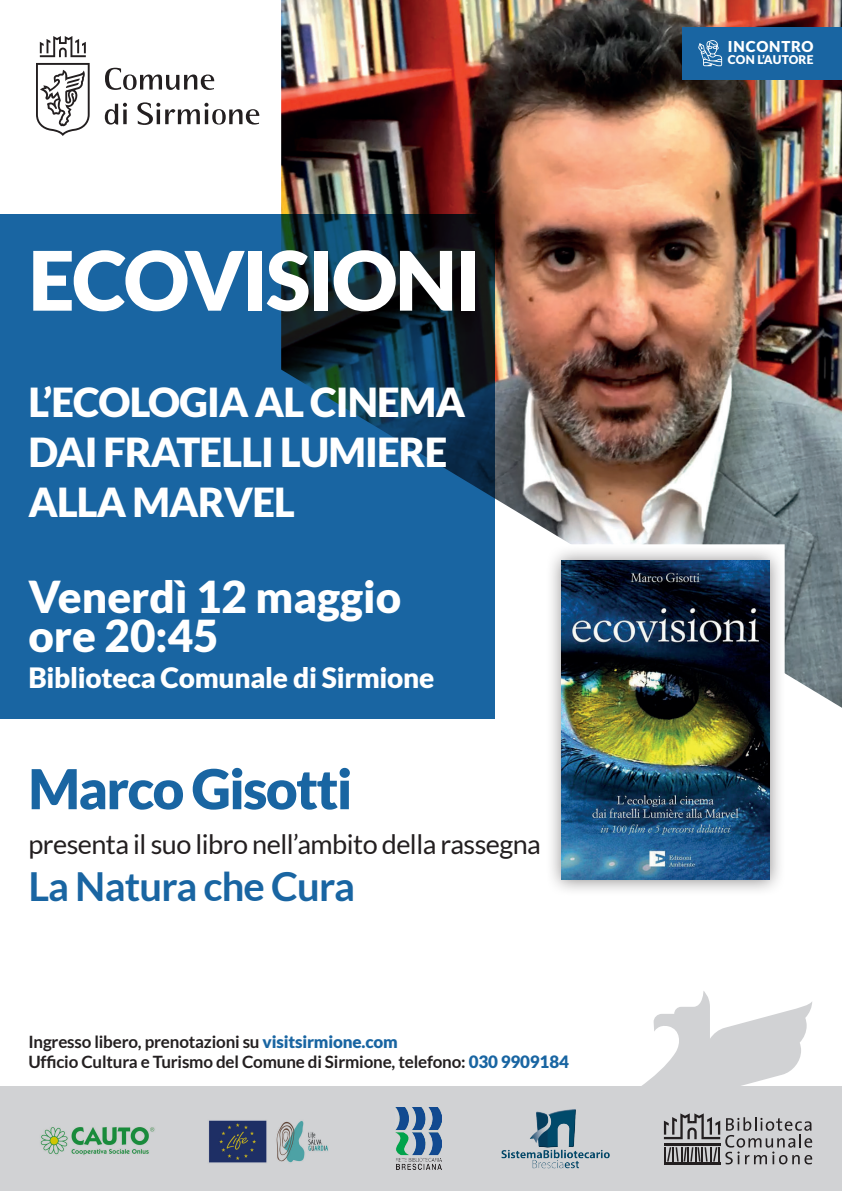
<style>
.page{position:relative;width:842px;height:1191px;background:#fff}
.page>*{position:absolute;margin:0;border:0;box-sizing:border-box;transform-origin:0 0}
.t1{font:900 82px "Lato";letter-spacing:-.03em;color:#fff}
.t2{font:900 55px "Lato";letter-spacing:-.03em;color:#1965a2}
.t3{font:900 44px/39px "Lato";color:#fff}
.t4{font:900 40px/50px "Lato";letter-spacing:-.02em;color:#fff}
.t5{font:700 40px "Lato";letter-spacing:-.02em;color:#1965a2}
.t6{font:900 28px "Lato";letter-spacing:-.01em;color:#fff}
.t7{font:27px "Lato";letter-spacing:-.02em;color:#231f20}
.t8{font:700 17px/20.4px "Lato";letter-spacing:-.01em;color:#231f20}
.t9{font:900 15px "Lato";letter-spacing:.055em;color:#fff}
.t10{font:900 12px "Lato";letter-spacing:.02em;color:#fff}
.s1{font-weight:900;color:#1965a2}
</style>
<div class="page">
<img style="left:281px;top:0;width:561px;height:708px">
<div style="left:682px;top:27px;width:160px;height:52px;background:#1965a2"></div>
<svg style="left:698px;top:40px;width:24px;height:26px"></svg>
<svg style="left:0;top:214px;width:495px;height:505px;background:#16598e"></svg>
<svg style="left:522px;top:536px;width:271px;height:172px"></svg>
<div style="left:545px;top:544px;width:241px;height:352px;background:#231f20;opacity:.53"></div>
<img style="left:561px;top:561px;width:209px;height:319px">
<svg style="left:642px;top:991px;width:170px;height:95px"></svg>
<div style="left:0;top:1086px;width:842px;height:105px;background:#d1d2d4"></div>
<svg style="left:36px;top:36px;width:223px;height:100px"></svg>
<img style="left:395px;top:1108px;width:47px;height:62px">
<img style="left:501px;top:1109px;width:109px;height:60px">
<svg style="left:664px;top:1113px;width:148px;height:51px"></svg>
<img style="left:209px;top:1120px;width:119px;height:43px">
<img style="left:40px;top:1127px;width:115px;height:28px">
<h1 class="t1" style="left:28px;top:232px;width:454px">ECOVISIONI</h1>
<h3 class="t4" style="left:28px;top:376px;width:438px">L’ECOLOGIA AL CINEMA<br>DAI FRATELLI LUMIERE<br>ALLA MARVEL</h3>
<h3 class="t3" style="left:28px;top:577px;width:374px">Venerdì 12 maggio ore 20:45</h3>
<h3 class="t6" style="left:28px;top:661px;width:407px">Biblioteca Comunale di Sirmione</h3>
<h2 class="t2" style="left:28px;top:757px;width:326px">Marco Gisotti</h2>
<h3 class="t7" style="left:28px;top:829px;width:514px">presenta il suo libro nell’ambito della rassegna</h3>
<h3 class="t5" style="left:28px;top:863px;width:328px">La Natura che Cura</h3>
<p class="t8" style="left:28px;top:1031px;width:542px">Ingresso libero, prenotazioni su <span class="s1">visitsirmione.com<br></span>Ufficio Cultura e Turismo del Comune di Sirmione, telefono: <span class="s1">030 9909184</span></p>
<p class="t9" style="left:728px;top:38px;width:87px">INCONTRO</p>
<p class="t10" style="left:728px;top:53px;width:87px">CON L’AUTORE</p>
</div>
